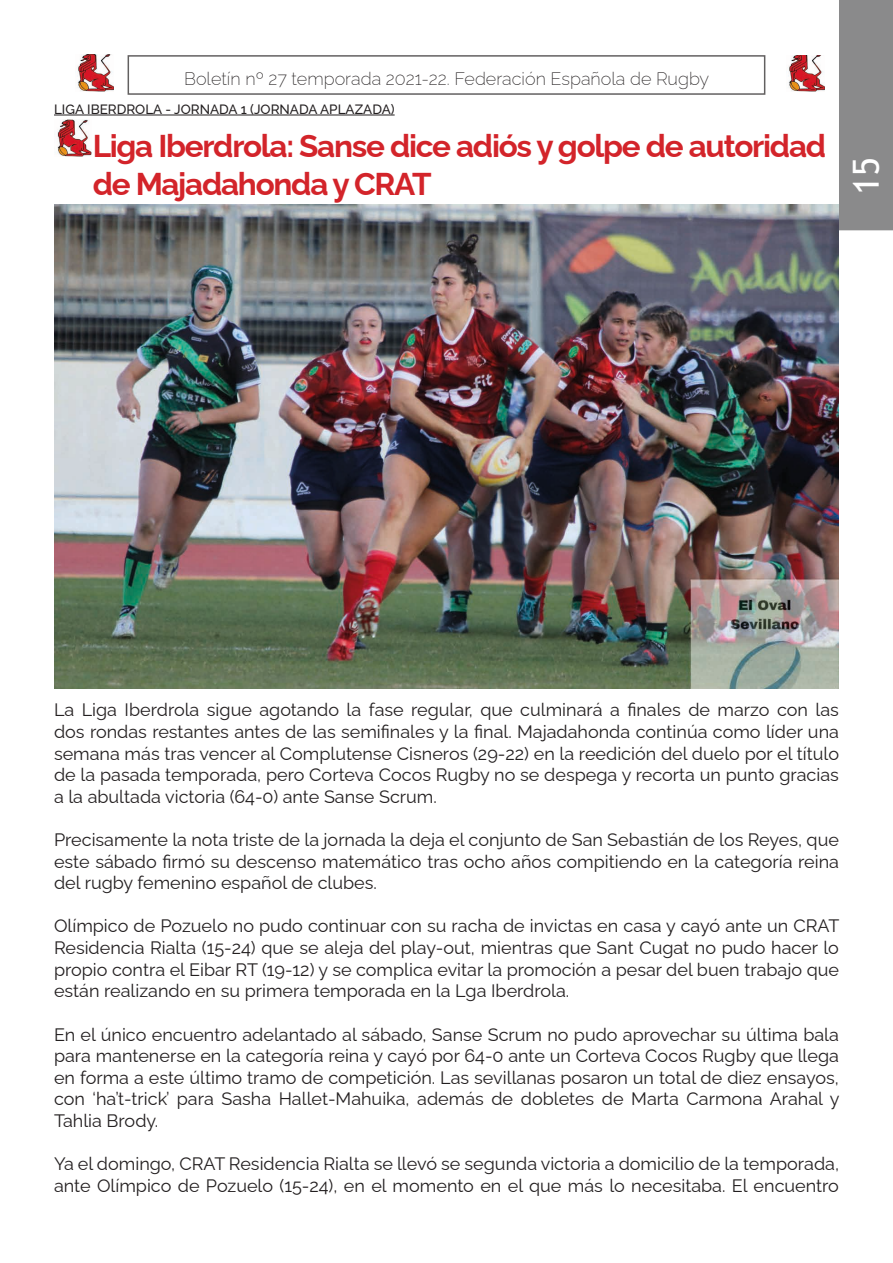
<style>
.page{position:relative;width:893px;height:1263px;background:#fff}
.page>*{position:absolute;margin:0;border:0;box-sizing:border-box;transform-origin:0 0}
.t1{font:36px "Trebuchet MS";color:#fff}
.t2{font:700 31.5px/37.8px "Raleway";letter-spacing:-.04em;color:#d3242a}
.Estilo_de_párrafo_2{font:18px/21.6px "Raleway";color:#231f20;text-align:justify}
.t3{font:200 18px "Raleway";color:#231f20}
.t4{font:500 13.5px "Raleway";color:#231f20}
</style>
<div class="page">
<img style="left:788px;top:55px;width:36px;height:37px">
<img style="left:77px;top:55px;width:36px;height:36px">
<div style="left:839px;top:0;width:54px;height:230px;background:#8a8a8b"></div>
<img style="left:57px;top:120px;width:34px;height:37px">
<hr style="left:54px;top:115px;width:341px;height:1px;background:#231f20">
<img style="left:54px;top:204px;width:785px;height:485px">
<p class="t3" style="left:184px;top:64px;width:527px">Boletín nº 27 temporada 2021-22. Federación Española de Rugby</p>
<p class="t4" style="left:54px;top:98px;width:342px">LIGA IBERDROLA - JORNADA 1 (JORNADA APLAZADA)</p>
<p class="t2" style="left:93px;top:124px;width:735px">Liga Iberdrola: Sanse dice adiós y golpe de autoridad de Majadahonda y CRAT</p>
<h1 class="t1" style="left:843px;top:195px;width:39px;rotate:-90deg">15</h1>
<p class="Estilo_de_párrafo_2" style="left:54px;top:697px;width:786px">La Liga Iberdrola sigue agotando la fase regular, que culminará a finales de marzo con las dos rondas restantes antes de las semifinales y la final. Majadahonda continúa como líder una semana más tras vencer al Complutense Cisneros (29-22) en la reedición del duelo por el título de la pasada temporada, pero Corteva Cocos Rugby no se despega y recorta un punto gracias a la abultada victoria (64-0) ante Sanse Scrum.</p>
<p class="Estilo_de_párrafo_2" style="left:54px;top:827px;width:786px">Precisamente la nota triste de la jornada la deja el conjunto de San Sebastián de los Reyes, que este sábado firmó su descenso matemático tras ocho años compitiendo en la categoría reina del rugby femenino español de clubes.</p>
<p class="Estilo_de_párrafo_2" style="left:54px;top:913px;width:787px">Olímpico de Pozuelo no pudo continuar con su racha de invictas en casa y cayó ante un CRAT Residencia Rialta (15-24) que se aleja del play-out, mientras que Sant Cugat no pudo hacer lo propio contra el Eibar RT (19-12) y se complica evitar la promoción a pesar del buen trabajo que están realizando en su primera temporada en la Lga Iberdrola.</p>
<p class="Estilo_de_párrafo_2" style="left:54px;top:1021px;width:787px">En el único encuentro adelantado al sábado, Sanse Scrum no pudo aprovechar su última bala para mantenerse en la categoría reina y cayó por 64-0 ante un Corteva Cocos Rugby que llega en forma a este último tramo de competición. Las sevillanas posaron un total de diez ensayos, con ‘ha’t-trick’ para Sasha Hallet-Mahuika, además de dobletes de Marta Carmona Arahal y Tahlia Brody.</p>
<p class="Estilo_de_párrafo_2" style="left:54px;top:1151px;width:786px">Ya el domingo, CRAT Residencia Rialta se llevó se segunda victoria a domicilio de la temporada, ante Olímpico de Pozuelo (15-24), en el momento en el que más lo necesitaba. El encuentro</p>
</div>
